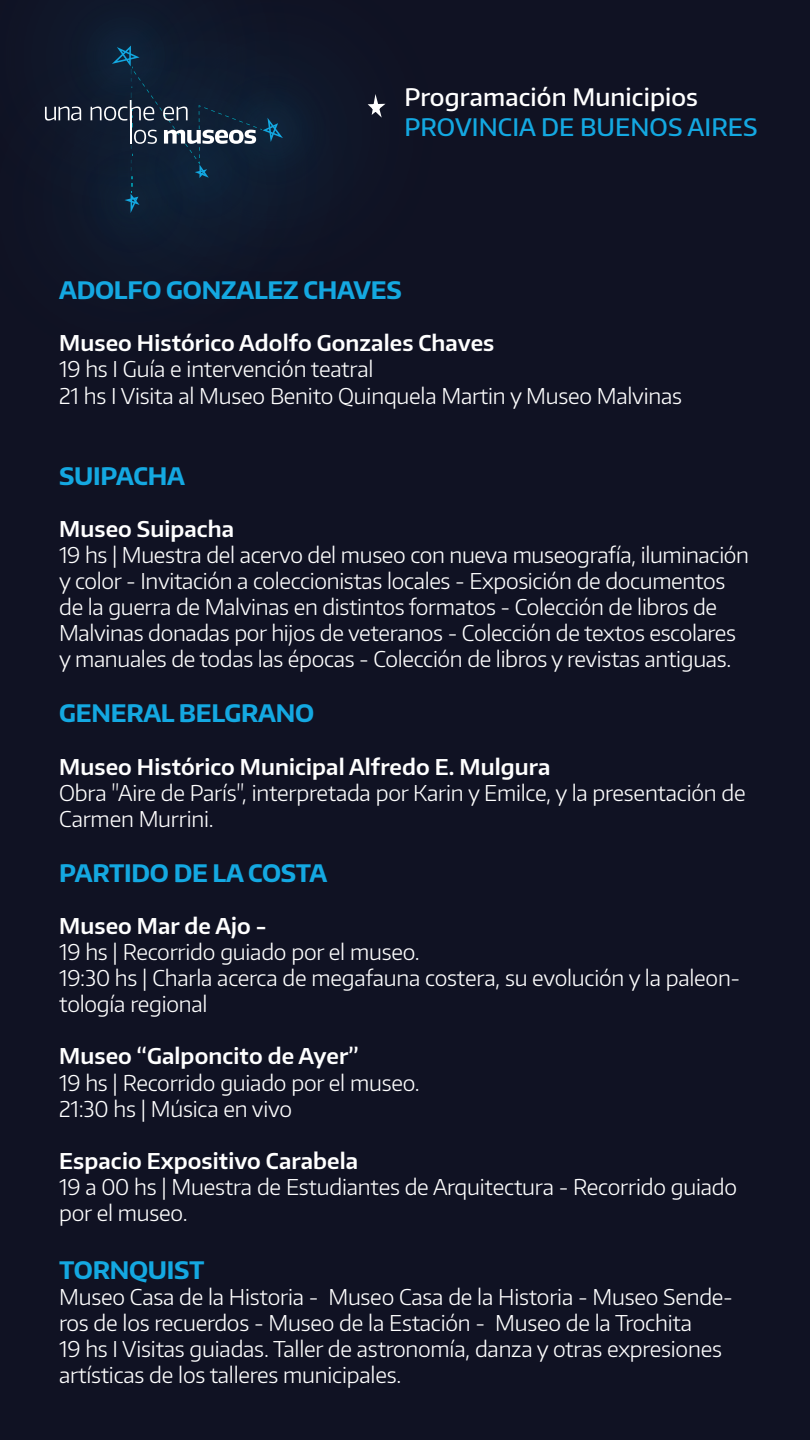
<style>
.page{position:relative;width:810px;height:1440px;background:#101223}
.page>*{position:absolute;margin:0;border:0;box-sizing:border-box;transform-origin:0 0}
.t1{font:700 24.08px "Encode Sans";letter-spacing:-.01em;color:#14a8e1}
.t2{font:500 24.08px "Encode Sans";letter-spacing:.005em;color:#fff}
.t3{font:500 24.08px "Encode Sans";letter-spacing:.005em;color:#14a8e1}
.t4{font:300 21.75px/26.1px "Encode Sans";letter-spacing:-.01em;color:#fff}
.t5{font:600 21.75px "Encode Sans";letter-spacing:.005em;color:#fff}
</style>
<div class="page">
<img style="left:44px;top:14px;width:324px;height:230px">
<div style="left:60px;top:130px;width:145px;height:117px;background:#0f192d"></div>
<svg style="left:45px;top:106px;width:36px;height:15px"></svg>
<svg style="left:91px;top:46px;width:192px;height:167px"></svg>
<svg style="left:368px;top:94px;width:17px;height:24px"></svg>
<p class="t2" style="left:404px;top:81px;width:295px">Programación Municipios</p>
<p class="t3" style="left:404px;top:111px;width:355px">PROVINCIA DE BUENOS AIRES</p>
<p class="t1" style="left:59px;top:274px;width:344px">ADOLFO GONZALEZ CHAVES</p>
<p class="t5" style="left:59px;top:329px;width:437px">Museo Histórico Adolfo Gonzales Chaves</p>
<p class="t4" style="left:59px;top:356px;width:624px">19 hs I Guía e intervención teatral<br>21 hs I Visita al Museo Benito Quinquela Martin y Museo Malvinas</p>
<p class="t1" style="left:59px;top:460px;width:127px">SUIPACHA</p>
<p class="t5" style="left:59px;top:514px;width:177px">Museo Suipacha</p>
<p class="t4" style="left:59px;top:541px;width:691px">19 hs | Muestra del acervo del museo con nueva museografía, iluminación y color - Invitación a coleccionistas locales - Exposición de documentos de la guerra de Malvinas en distintos formatos - Colección de libros de Malvinas donadas por hijos de veteranos - Colección de textos escolares y manuales de todas las épocas - Colección de libros y revistas antiguas.</p>
<p class="t1" style="left:59px;top:698px;width:256px">GENERAL BELGRANO</p>
<p class="t5" style="left:59px;top:752px;width:493px">Museo Histórico Municipal Alfredo E. Mulgura</p>
<p class="t4" style="left:59px;top:779px;width:688px">Obra "Aire de París", interpretada por Karin y Emilce, y la presentación de<br>Carmen Murrini.</p>
<p class="t1" style="left:59px;top:857px;width:269px">PARTIDO DE LA COSTA</p>
<p class="t5" style="left:59px;top:912px;width:209px">Museo Mar de Ajo -</p>
<p class="t4" style="left:59px;top:938px;width:683px">19 hs | Recorrido guiado por el museo.<br>19:30 hs | Charla acerca de megafauna costera, su evolución y la paleon&shy;tología regional</p>
<p class="t5" style="left:59px;top:1042px;width:301px">Museo “Galponcito de Ayer”</p>
<p class="t4" style="left:59px;top:1069px;width:362px">19 hs | Recorrido guiado por el museo.<br>21:30 hs | Música en vivo</p>
<p class="t5" style="left:59px;top:1146px;width:301px">Espacio Expositivo Carabela</p>
<p class="t4" style="left:59px;top:1173px;width:679px">19 a 00 hs | Muestra de Estudiantes de Arquitectura - Recorrido guiado por el museo.</p>
<p class="t1" style="left:59px;top:1254px;width:147px">TORNQUIST</p>
<p class="t4" style="left:59px;top:1283px;width:675px">Museo Casa de la Historia - Museo Casa de la Historia - Museo Sende&shy;ros de los recuerdos - Museo de la Estación - Museo de la Trochita<br>19 hs I Visitas guiadas. Taller de astronomía, danza y otras expresiones artísticas de los talleres municipales.</p>
</div>
